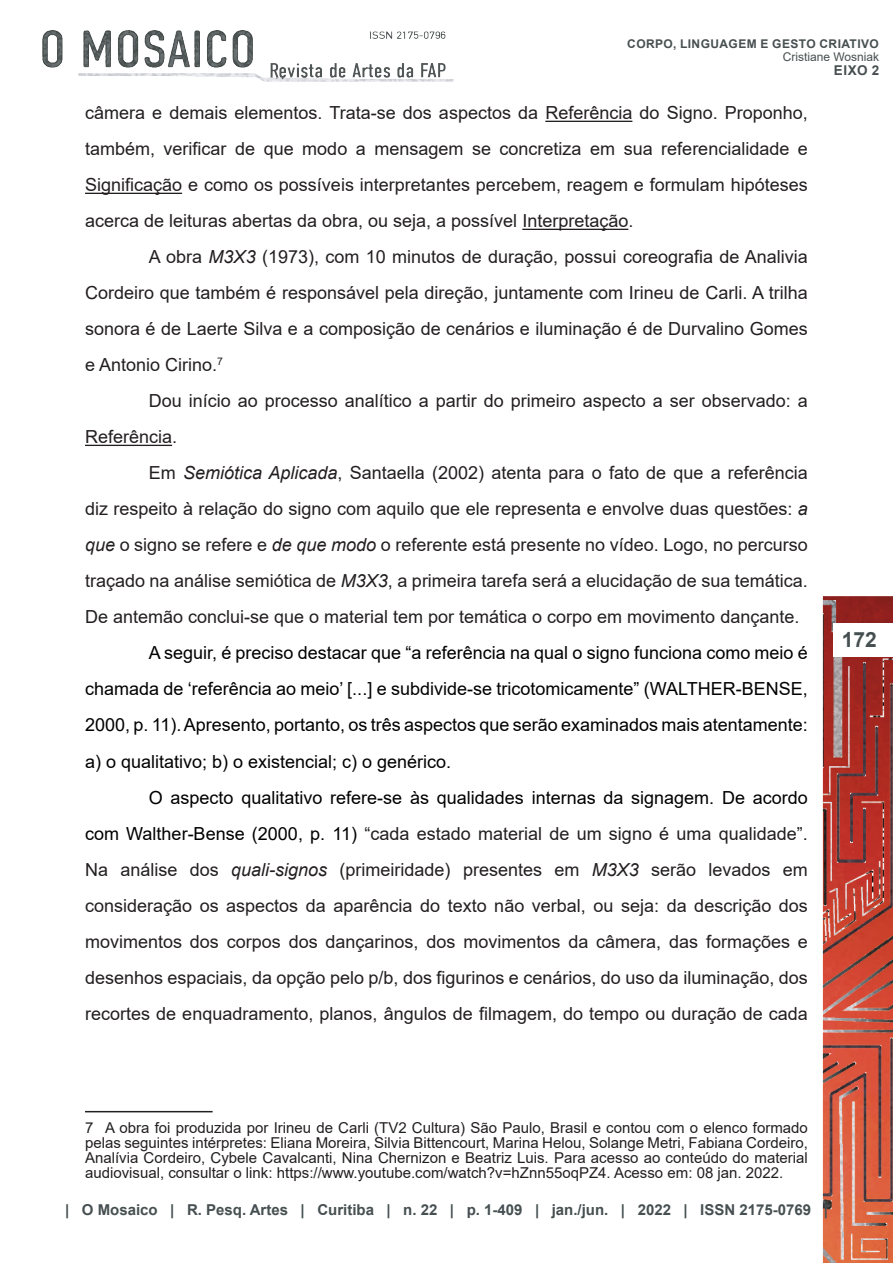
<style>
.page{position:relative;width:893px;height:1263px;background:#fff}
.page>*{position:absolute;margin:0;border:0;box-sizing:border-box;transform-origin:0 0}
.t1{font:700 21px "Arial";color:#464f50}
.Corpo{font:18px/36px "Arial";color:#231f20;text-align:justify}
.Corpo-2{font:18px/36px "Arial";color:#000;text-align:justify}
.nota_rodape{font:15px/15px "Arial";color:#231f20;text-align:justify}
.t2{font:700 15px "Arial";color:#464f51}
.t3{font:700 13.5px "Arial";color:#474f50}
.t4{font:700 12px "Arial";letter-spacing:.035em;color:#474f50}
.t5{font:12px "Arial";color:#474f50}
.s1{font-style:italic}
.s2{color:#000}
</style>
<div class="page">
<img style="left:42px;top:30px;width:851px;height:1233px">
<div style="left:833px;top:623px;width:60px;height:34px;background:#fff"></div>
<hr style="left:545px;top:121px;width:87px;height:1px;background:#231f20">
<hr style="left:85px;top:193px;width:97px;height:1px;background:#231f20">
<hr style="left:522px;top:229px;width:106px;height:1px;background:#231f20">
<hr style="left:85px;top:445px;width:87px;height:1px;background:#231f20">
<hr style="left:85px;top:1111px;width:128px;height:1px;background:#231f20">
<p class="t4" style="left:627px;top:35px;width:253px">CORPO, LINGUAGEM E GESTO CRIATIVO</p>
<p class="t5" style="left:783px;top:49px;width:98px">Cristiane Wosniak</p>
<p class="t3" style="left:834px;top:60px;width:47px">Eixo 2</p>
<p class="Corpo" style="left:85px;top:95px;width:724px">câmera e demais elementos. Trata-se dos aspectos da Referência do Signo. Proponho, também, verificar de que modo a mensagem se concretiza em sua referencialidade e Significação e como os possíveis interpretantes percebem, reagem e formulam hipóteses acerca de leituras abertas da obra, ou seja, a possível Interpretação.</p>
<p class="Corpo" style="left:85px;top:239px;width:724px;text-indent:64px">A obra <span class="s1">M3X3</span> (1973), com 10 minutos de duração, possui coreografia de Analivia Cordeiro que também é responsável pela direção, juntamente com Irineu de Carli. A trilha sonora é de Laerte Silva e a composição de cenários e iluminação é de Durvalino Gomes e Antonio Cirino.<sup>7</sup></p>
<p class="Corpo" style="left:85px;top:383px;width:724px;text-indent:64px">Dou início ao processo analítico a partir do primeiro aspecto a ser observado: a<br>Referência.</p>
<p class="Corpo" style="left:85px;top:455px;width:724px;text-indent:64px">Em <span class="s1">Semiótica Aplicada</span>, Santaella (2002) atenta para o fato de que a referência diz respeito à relação do signo com aquilo que ele representa e envolve duas questões: <span class="s1">a que</span> o signo se refere e <span class="s1">de que modo</span> o referente está presente no vídeo. Logo, no percurso traçado na análise semiótica de <span class="s1">M3X3</span>, a primeira tarefa será a elucidação de sua temática.<br>De antemão conclui-se que o material tem por temática o corpo em movimento dançante.</p>
<p class="Corpo-2" style="left:85px;top:635px;width:724px;text-indent:64px">A seguir, é preciso destacar que “a referência na qual o signo funciona como meio é chamada de ‘referência ao meio’ [...] e subdivide-se tricotomicamente” (WALTHER-BENSE, 2000, p. 11). Apresento, portanto, os três aspectos que serão examinados mais atentamente: a) o qualitativo; b) o existencial; c) o genérico.</p>
<p class="Corpo" style="left:85px;top:779px;width:724px;text-indent:64px"><span class="s2">O aspecto qualitativo refere-se às qualidades internas da signagem. De acordo com Walther-Bense (2000, p. 11)</span> “cada estado material de um signo é uma qualidade”.<br>Na análise dos <span class="s1">quali-signos</span> (primeiridade) presentes em <span class="s1">M3X3</span> serão levados em consideração os aspectos da aparência do texto não verbal, ou seja: da descrição dos movimentos dos corpos dos dançarinos, dos movimentos da câmera, das formações e desenhos espaciais, da opção pelo p/b, dos figurinos e cenários, do uso da iluminação, dos recortes de enquadramento, planos, ângulos de filmagem, do tempo ou duração de cada</p>
<p class="t1" style="left:842px;top:625px;width:37px">172</p>
<p class="nota_rodape" style="left:85px;top:1120px;width:724px">7 A obra foi produzida por Irineu de Carli (TV2 Cultura) São Paulo, Brasil e contou com o elenco formado pelas seguintes intérpretes: Eliana Moreira, Silvia Bittencourt, Marina Helou, Solange Metri, Fabiana Cordeiro, Analívia Cordeiro, Cybele Cavalcanti, Nina Chernizon e Beatriz Luis. Para acesso ao conteúdo do material audiovisual, consultar o link: https://www.youtube.com/watch?v=hZnn55oqPZ4. Acesso em: 08 jan. 2022.</p>
<p class="t2" style="left:65px;top:1199px;width:764px">| O Mosaico | R. Pesq. Artes | Curitiba | n. 22 | p. 1-409 | jan./jun. | 2022 | ISSN 2175-0769 |</p>
</div>
